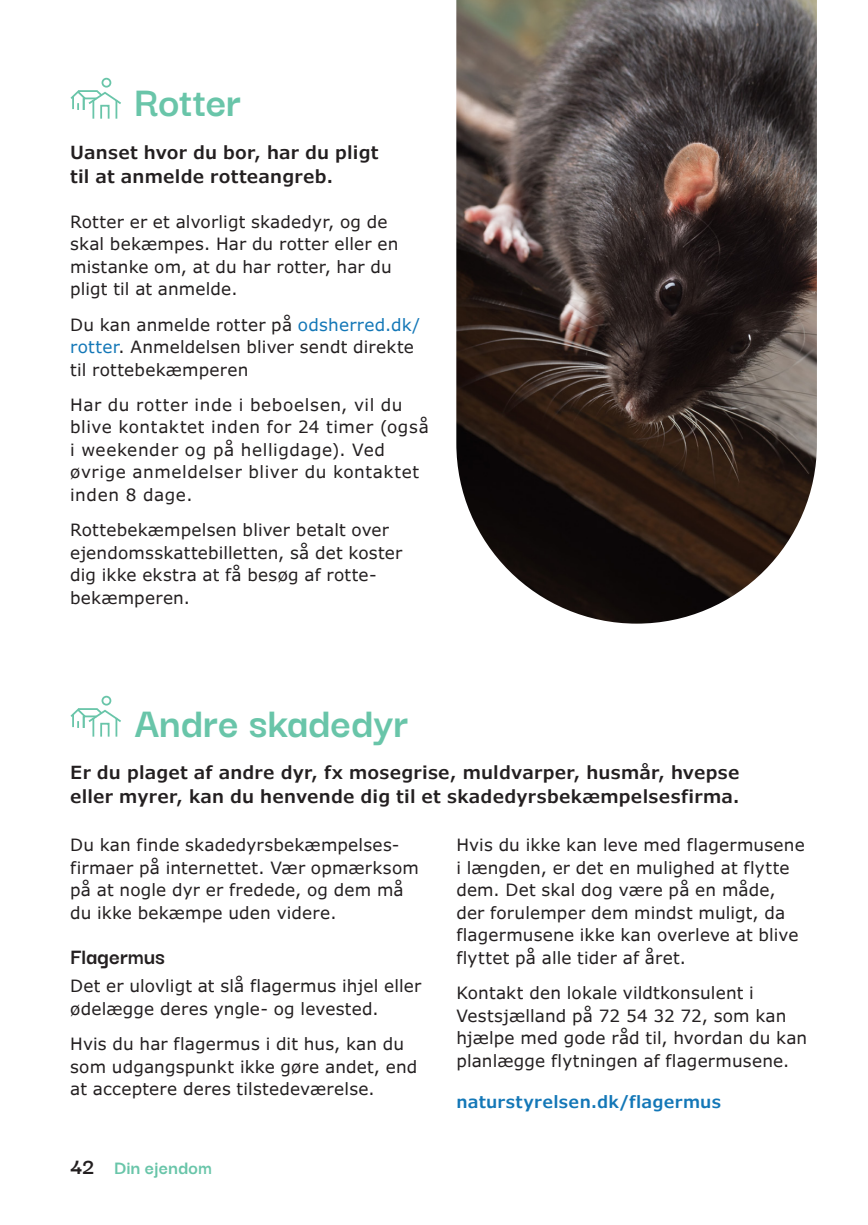
<style>
.page{position:relative;width:868px;height:1225px;background:#fff}
.page>*{position:absolute;margin:0;border:0;box-sizing:border-box;transform-origin:0 0}
.Overskrift{font:700 45px "Darker Grotesque";color:#69c5a9}
.t1{font:700 23.62px "Darker Grotesque";letter-spacing:.01em;color:#231f20}
.KAPITEL_i_bunden{font:700 20.25px "Darker Grotesque";letter-spacing:.01em;color:#69c5a9}
.Teaser{font:600 18px/23.6px "Verdana Pro";letter-spacing:.01em;color:#231f20}
.Brød{font:16.88px/22.5px "Verdana Pro";letter-spacing:.01em;color:#231f20}
.Brød-2{font:16.88px/22.5px "Verdana Pro";letter-spacing:.035em;color:#231f20}
.link{font:600 16.88px "Verdana Pro";letter-spacing:.015em;color:#1377b7}
.s1{color:#1377b7}
</style>
<div class="page">
<img style="left:456px;top:0;width:360px;height:623px">
<svg style="left:70px;top:90px;width:51px;height:29px"></svg>
<div style="left:101px;top:78px;width:10px;height:10px;border:2px solid #69c5a9;border-radius:50%"></div>
<svg style="left:70px;top:708px;width:51px;height:29px"></svg>
<div style="left:101px;top:696px;width:10px;height:9px;border:2px solid #69c5a9;border-radius:50%"></div>
<p class="Overskrift" style="left:134px;top:69px;width:109px">Rotter</p>
<p class="Teaser" style="left:70px;top:141px;width:310px">Uanset hvor du bor, har du pligt til at anmelde rotteangreb.</p>
<p class="Brød" style="left:70px;top:211px;width:330px">Rotter er et alvorligt skadedyr, og de skal bekæmpes. Har du rotter eller en mistanke om, at du har rotter, har du pligt til at anmelde.</p>
<p class="Brød" style="left:70px;top:313px;width:351px">Du kan anmelde rotter på <span class="s1">odsherred.dk/ rotter</span>. Anmeldelsen bliver sendt direkte til rottebekæmperen</p>
<p class="Brød-2" style="left:70px;top:394px;width:360px">Har du rotter inde i beboelsen, vil du blive kontaktet inden for 24 timer (også i weekender og på helligdage). Ved øvrige anmeldelser bliver du kontaktet inden 8 dage.</p>
<p class="Brød" style="left:70px;top:519px;width:333px">Rottebekæmpelsen bliver betalt over ejendomsskattebilletten, så det koster dig ikke ekstra at få besøg af rotte&shy;bekæmperen.</p>
<p class="Overskrift" style="left:134px;top:689px;width:276px">Andre skadedyr</p>
<p class="Teaser" style="left:70px;top:761px;width:671px">Er du plaget af andre dyr, fx mosegrise, muldvarper, husmår, hvepse eller myrer, kan du henvende dig til et skadedyrsbekæmpelsesfirma.</p>
<p class="Brød" style="left:70px;top:834px;width:350px">Du kan finde skadedyrsbekæmpelses&shy;firmaer på internettet. Vær opmærksom på at nogle dyr er fredede, og dem må du ikke bekæmpe uden videre.</p>
<h3 class="t1" style="left:70px;top:938px;width:96px">Flagermus</h3>
<p class="Brød" style="left:70px;top:975px;width:353px">Det er ulovligt at slå flagermus ihjel eller ødelægge deres yngle- og levested.</p>
<p class="Brød" style="left:70px;top:1033px;width:349px">Hvis du har flagermus i dit hus, kan du som udgangspunkt ikke gøre andet, end at acceptere deres tilstedeværelse.</p>
<p class="Brød" style="left:456px;top:834px;width:350px">Hvis du ikke kan leve med flagermusene i længden, er det en mulighed at flytte dem. Det skal dog være på en måde, der forulemper dem mindst muligt, da flagermusene ikke kan overleve at blive flyttet på alle tider af året.</p>
<p class="Brød" style="left:456px;top:982px;width:352px">Kontakt den lokale vildtkonsulent i Vestsjælland på 72 54 32 72, som kan hjælpe med gode råd til, hvordan du kan planlægge flytningen af flagermusene.</p>
<p class="link" style="left:456px;top:1091px;width:266px">naturstyrelsen.dk/flagermus</p>
<h2 class="t1" style="left:70px;top:1149px;width:26px">42</h2>
<p class="KAPITEL_i_bunden" style="left:114px;top:1152px;width:99px">Din ejendom</p>
</div>
